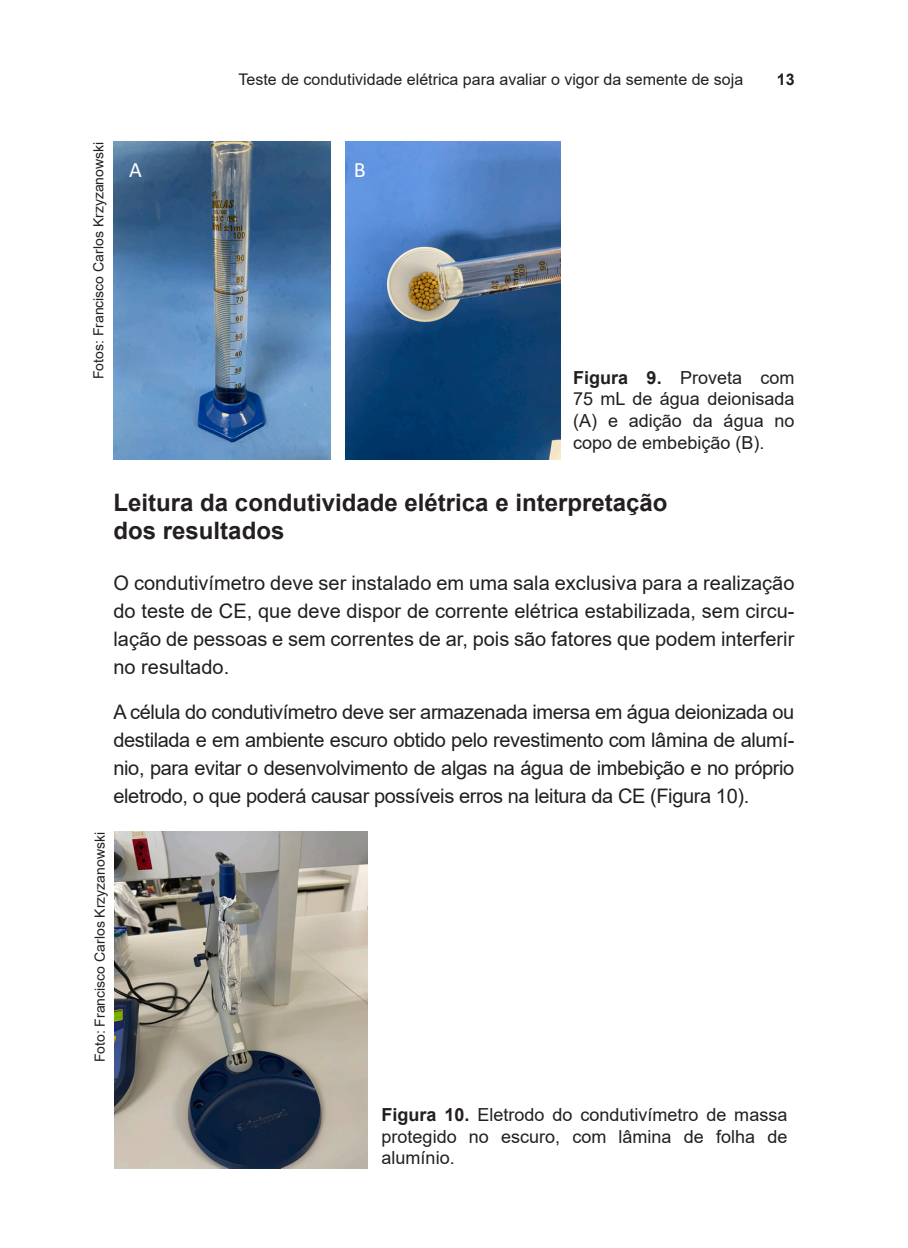
<style>
.page{position:relative;width:908px;height:1248px;background:#fff}
.page>*{position:absolute;margin:0;border:0;box-sizing:border-box;transform-origin:0 0}
.TITULO_2{font:700 24px/28.8px "Arial";color:#231f20}
.t1{font:22px "Calibri";color:#fff}
.MIOLO{font:20px/28px "Arial";letter-spacing:-.01em;color:#231f20;text-align:justify}
.FIGURA_LEGENDA{font:18px/21.6px "Arial";color:#231f20;text-align:justify}
.t2{font:16px "Arial";color:#231f20}
.t3{font:700 16px "Arial";color:#231f20}
.CREDITO_FOTO{font:14px "Arial";color:#231f20}
.s1{font-weight:700}
</style>
<div class="page">
<img style="left:113px;top:142px;width:217px;height:317px">
<img style="left:345px;top:142px;width:215px;height:317px">
<img style="left:115px;top:831px;width:252px;height:337px">
<p class="CREDITO_FOTO" style="left:89px;top:379px;width:239px;rotate:-90deg">Fotos: Francisco Carlos Krzyzanowski</p>
<p class="t2" style="left:238px;top:68px;width:506px">Teste de condutividade elétrica para avaliar o vigor da semente de soja</p>
<p class="t3" style="left:776px;top:68px;width:19px">13</p>
<p class="t1" style="left:129px;top:155px;width:14px">A</p>
<p class="t1" style="left:353px;top:155px;width:13px">B</p>
<p class="FIGURA_LEGENDA" style="left:573px;top:366px;width:223px"><span class="s1">Figura 9.</span> Proveta com 75 mL de água deionisada (A) e adição da água no copo de embebição (B).</p>
<p class="TITULO_2" style="left:113px;top:488px;width:555px">Leitura da condutividade elétrica e interpretação dos resultados</p>
<p class="MIOLO" style="left:113px;top:569px;width:682px">O condutivímetro deve ser instalado em uma sala exclusiva para a realização do teste de CE, que deve dispor de corrente elétrica estabilizada, sem circu&shy;lação de pessoas e sem correntes de ar, pois são fatores que podem interferir no resultado.</p>
<p class="MIOLO" style="left:113px;top:698px;width:682px">A célula do condutivímetro deve ser armazenada imersa em água deionizada ou destilada e em ambiente escuro obtido pelo revestimento com lâmina de alumí&shy;nio, para evitar o desenvolvimento de algas na água de imbebição e no próprio eletrodo, o que poderá causar possíveis erros na leitura da CE (Figura 10).</p>
<p class="CREDITO_FOTO" style="left:90px;top:1062px;width:232px;rotate:-90deg">Foto: Francisco Carlos Krzyzanowski</p>
<p class="FIGURA_LEGENDA" style="left:381px;top:1103px;width:407px"><span class="s1">Figura 10.</span> Eletrodo do condutivímetro de massa protegido no escuro, com lâmina de folha de alumínio.</p>
</div>
